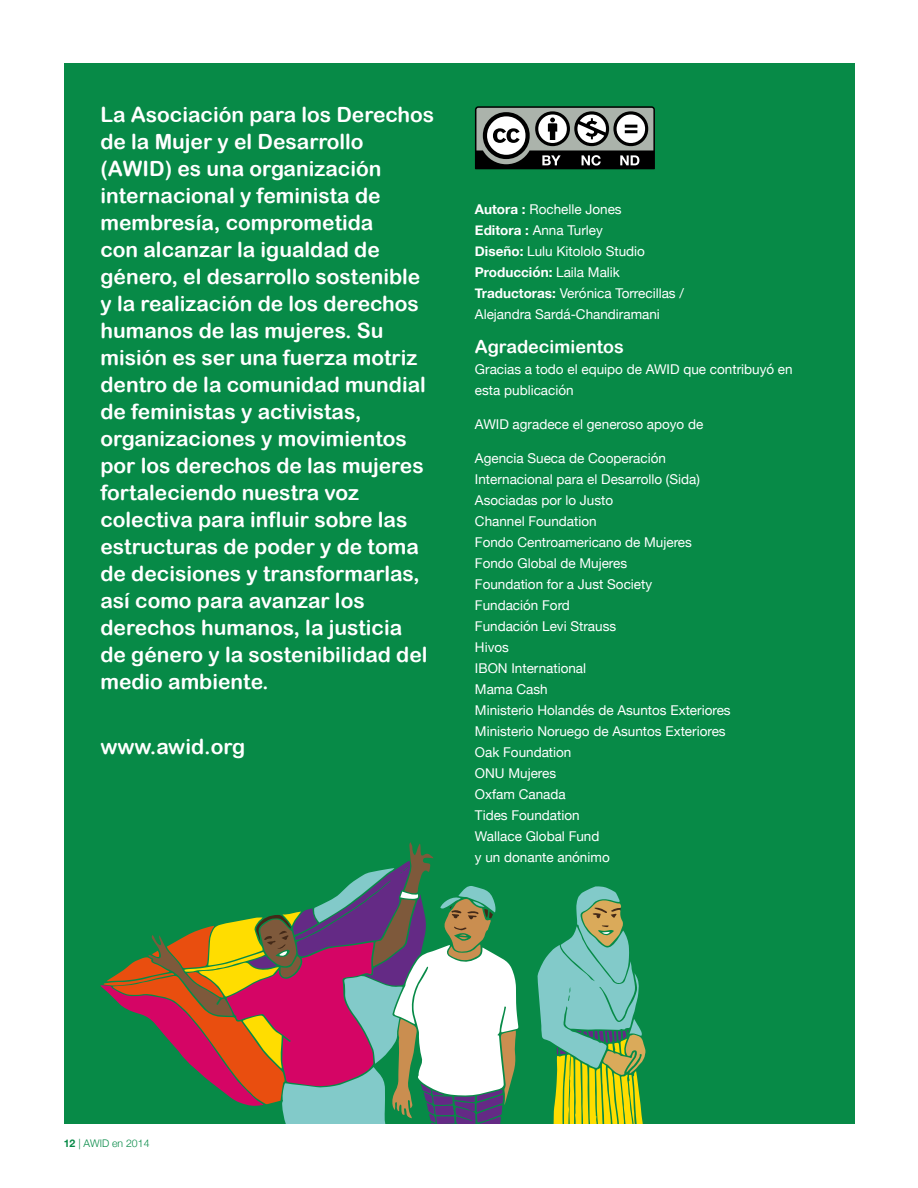
<style>
.page{position:relative;width:918px;height:1188px;background:#fff}
.page>*{position:absolute;margin:0;border:0;box-sizing:border-box;transform-origin:0 0}
.t1{font:21px/27px "Arial Rounded MT Bold";color:#fff}
.t2{font:18px "Arial Rounded MT Bold";color:#fff}
.t3{font:13.5px/21px "Helvetica Neue";color:#fff}
.t4{font:300 10.5px "Helvetica Neue";color:#078a47}
.s1{font-weight:700}
</style>
<div class="page">
<div style="left:64px;top:64px;width:790px;height:1060px;background:#078a47"></div>
<svg style="left:537px;top:886px;width:109px;height:238px"></svg>
<svg style="left:100px;top:842px;width:418px;height:282px"></svg>
<svg style="left:475px;top:106px;width:180px;height:63px"></svg>
<p class="t1" style="left:100px;top:100px;width:335px">La Asociación para los Derechos de la Mujer y el Desarrollo (AWID) es una organización internacional y feminista de membresía, comprometida<br>con alcanzar la igualdad de género, el desarrollo sostenible y la realización de los derechos humanos de las mujeres. Su misión es ser una fuerza motriz dentro de la comunidad mundial de feministas y activistas, organizaciones y movimientos por los derechos de las mujeres fortaleciendo nuestra voz colectiva para influir sobre las estructuras de poder y de toma de decisiones y transformarlas, así como para avanzar los derechos humanos, la justicia<br>de género y la sostenibilidad del medio ambiente.</p>
<h1 class="t1" style="left:100px;top:733px;width:146px">www.awid.org</h1>
<p class="t3" style="left:475px;top:200px;width:211px"><span class="s1">Autora :</span> Rochelle Jones<br><span class="s1">Editora :</span> Anna Turley<br><span class="s1">Diseño:</span> Lulu Kitololo Studio<br><span class="s1">Producción:</span> Laila Malik<br><span class="s1">Traductoras:</span> Verónica Torrecillas /<br>Alejandra Sardá-Chandiramani</p>
<h2 class="t2" style="left:475px;top:336px;width:150px">Agradecimientos</h2>
<p class="t3" style="left:475px;top:360px;width:319px">Gracias a todo el equipo de AWID que contribuyó en esta publicación</p>
<p class="t3" style="left:475px;top:414px;width:230px">AWID agradece el generoso apoyo de</p>
<p class="t3" style="left:475px;top:448px;width:257px">Agencia Sueca de Cooperación<br>Internacional para el Desarrollo (Sida)<br>Asociadas por lo Justo<br>Channel Foundation<br>Fondo Centroamericano de Mujeres<br>Fondo Global de Mujeres<br>Foundation for a Just Society<br>Fundación Ford<br>Fundación Levi Strauss<br>Hivos<br>IBON International<br>Mama Cash<br>Ministerio Holandés de Asuntos Exteriores<br>Ministerio Noruego de Asuntos Exteriores<br>Oak Foundation<br>ONU Mujeres<br>Oxfam Canada<br>Tides Foundation<br>Wallace Global Fund<br>y un donante anónimo</p>
<p class="t4" style="left:64px;top:1135px;width:87px"><span class="s1">12</span> | AWID en 2014</p>
</div>
